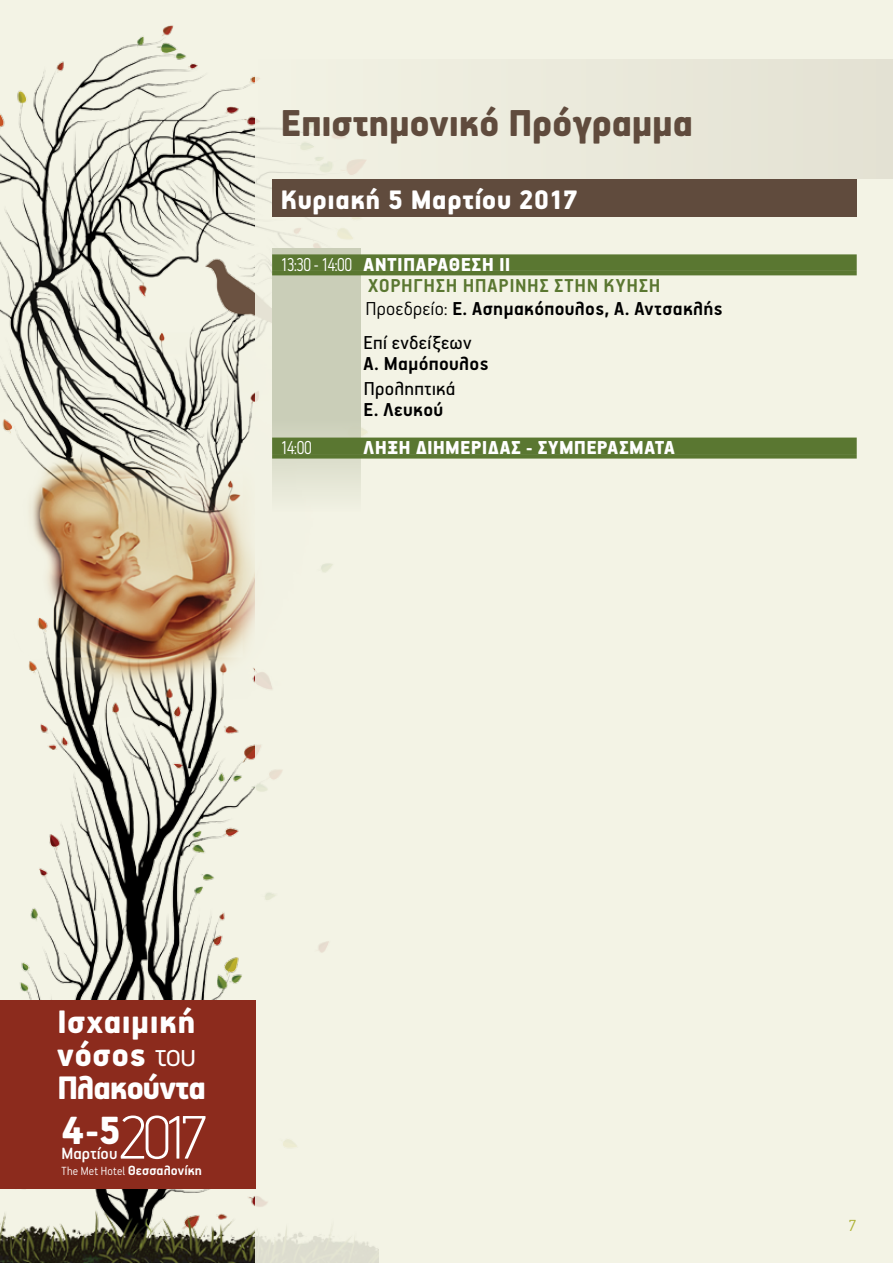
<style>
.page{position:relative;width:893px;height:1263px;background:#fff}
.page>*{position:absolute;margin:0;border:0;box-sizing:border-box;transform-origin:0 0}
.t1{font:900 44.25px "PF Handbook Pro";color:#fff}
.t2{font:900 42px "PF Handbook Pro";letter-spacing:-.01em;color:#604b3d}
.t3{font:900 36.45px/33.2px "PF Handbook Pro";letter-spacing:.01em;color:#fff}
.t4{font:900 30px "PF Handbook Pro";letter-spacing:.01em;color:#fff}
.t5{font:700 21px/33.8px "PF Handbook Pro";letter-spacing:.015em;color:#000}
.t6{font:700 21px/21px "PF Handbook Pro";color:#5a7731}
.t7{font:900 21px "PF Handbook Pro";letter-spacing:.01em;color:#fff}
.t8{font:21px "PF Handbook Pro";letter-spacing:.01em;color:#000}
.t9{font:300 21px "PF Handbook Pro";color:#fff;scale:.85 1}
.t10{font:500 18.3px "PF Handbook Pro";letter-spacing:.005em;color:#fff}
.t11{font:300 18px "PF Handbook Pro";color:#aeb237}
.t12{font:300 13.2px "PF Handbook Pro";letter-spacing:.02em;color:#fff;scale:.95 1}
.s1{font-weight:300;color:#fff}
.s2{font-weight:900;color:#fff}
.s3{font-weight:300}
.s4{font-weight:400}
.s5{font-weight:700;font-size:14.85px}
</style>
<div class="page">
<svg style="left:0;top:0;width:255px;height:1263px;fill:#f2f2e4"></svg>
<div style="left:255px;top:0;width:638px;height:1263px;background:#f3f3e5"></div>
<div style="left:0;top:1000px;width:255px;height:188px;background:#8c2b1d"></div>
<svg style="left:121px;top:1115px;width:85px;height:44px"></svg>
<svg style="left:272px;top:248px;width:88px;height:247px;fill:#caceb8"></svg>
<div style="left:272px;top:254px;width:585px;height:17px;background:#5a7731"></div>
<hr style="left:272px;top:271px;width:585px;height:4px;background:#5a7731">
<div style="left:272px;top:438px;width:585px;height:16px;background:#5a7731"></div>
<div style="left:272px;top:454px;width:585px;height:5px;background:#5a7731"></div>
<div style="left:272px;top:179px;width:585px;height:37px;background:#604b3d"></div>
<h2 class="t2" style="left:281px;top:97px;width:414px">Επιστημονικό Πρόγραμμα</h2>
<h3 class="t4" style="left:281px;top:181px;width:299px">Κυριακή 5 Μαρτίου 2017</h3>
<p class="t6" style="left:368px;top:253px;width:294px;text-indent:-88px"><span class="s1">13:30 - 14:00</span> <span class="s2">ΑΝΤΙΠΑΡΑΘΕΣΗ ΙΙ<br></span>Χορήγηση ηπαρίνης στην κύηση</p>
<p class="t5" style="left:364px;top:291px;width:361px"><span class="s3">Προεδρείο:</span> Ε. Ασημακόπουλος, Α. Αντσακλής<br><span class="s4">Επί ενδείξεων</span></p>
<p class="t5" style="left:364px;top:346px;width:127px">Α. Μαμόπουλος</p>
<p class="t8" style="left:364px;top:376px;width:93px">Προληπτικά</p>
<p class="t5" style="left:364px;top:392px;width:81px">Ε. Λευκού</p>
<p class="t9" style="left:281px;top:435px;width:38px">14:00</p>
<p class="t7" style="left:364px;top:435px;width:313px">ΛΗΞΗ ΔΙΗΜΕΡΙΔΑΣ - ΣΥΜΠΕΡΑΣΜΑΤΑ</p>
<h3 class="t3" style="left:57px;top:1004px;width:150px">Ισχαιμική νόσος <span class="s3">του<br></span>Πλακούντα</h3>
<h1 class="t1" style="left:62px;top:1104px;width:61px">4-5</h1>
<p class="t10" style="left:62px;top:1142px;width:57px">Μαρτίου</p>
<p class="t12" style="left:62px;top:1163px;width:149px">The Met Hotel <span class="s5">Θεσσαλονίκη</span></p>
<p class="t11" style="left:848px;top:1215px;width:10px">7</p>
</div>
